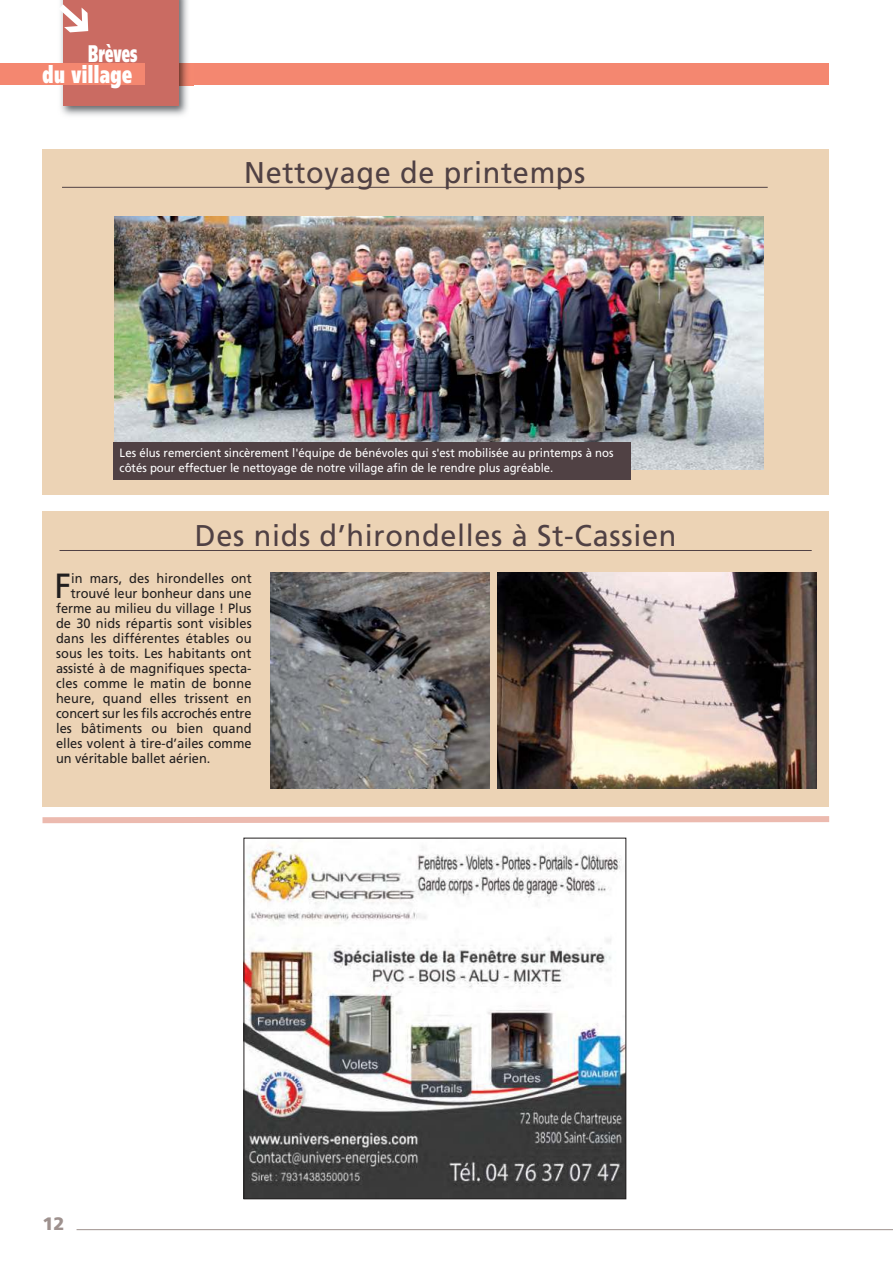
<style>
.page{position:relative;width:893px;height:1263px;background:#fff}
.page>*{position:absolute;margin:0;border:0;box-sizing:border-box;transform-origin:0 0}
.t1{font:34.95px "Frutiger";color:#221f1f;scale:.95 1}
.t2{font:30px "Frutiger";letter-spacing:.025em;color:#504144;scale:.96 1}
.t3{font:900 24px/21.5px "Frutiger";letter-spacing:.025em;color:#fff;text-align:right;scale:.55 1}
.t4{font:900 18px "Frutiger";color:#9e918e}
.t5{font:13.5px "Frutiger";letter-spacing:.01em;color:#221f1f;scale:.95 1}
.t6{font:13.5px "Frutiger";letter-spacing:-.01em;color:#221f1f;scale:.95 1}
.t7{font:12px/15px "Frutiger";color:#fff;scale:.95 1}
</style>
<div class="page">
<div style="left:130px;top:64px;width:699px;height:21px;background:#f48770"></div>
<hr style="left:77px;top:1229px;width:816px;height:1px;background:#9e918e">
<img style="left:55px;top:0;width:138px;height:116px">
<img style="left:179px;top:64px;width:14px;height:21px">
<div style="left:64px;top:0;width:115px;height:106px;background:#ca6b62"></div>
<div style="left:0;top:64px;width:145px;height:21px;background:#f48770"></div>
<svg style="left:42px;top:816px;width:788px;height:8px"></svg>
<div style="left:43px;top:511px;width:786px;height:295px;background:#ecd3b5"></div>
<div style="left:43px;top:149px;width:786px;height:345px;background:#ecd3b5"></div>
<img style="left:115px;top:217px;width:648px;height:252px">
<div style="left:114px;top:442px;width:517px;height:37px;background:#504144"></div>
<img style="left:497px;top:572px;width:319px;height:216px">
<img style="left:270px;top:572px;width:219px;height:216px">
<hr style="left:60px;top:550px;width:752px;height:1px;background:#504144">
<hr style="left:62px;top:187px;width:706px;height:1px;background:#504144">
<img style="left:246px;top:843px;width:378px;height:354px">
<div style="left:244px;top:838px;width:382px;height:361px;border:1px solid #221f1f"></div>
<svg style="left:55px;top:0;width:9px;height:41px"></svg>
<h3 class="t3" style="left:43px;top:42px;width:174px">Brèves<br>du village</h3>
<h2 class="t2" style="left:244px;top:155px;width:357px">Nettoyage de printemps</h2>
<p class="t7" style="left:120px;top:445px;width:521px">Les élus remercient sincèrement l'équipe de bénévoles qui s'est mobilisée au printemps à nos côtés pour effectuer le nettoyage de notre village afin de le rendre plus agréable.</p>
<h2 class="t2" style="left:195px;top:518px;width:503px">Des nids d’hirondelles à St-Cassien</h2>
<h1 class="t1" style="left:54px;top:565px;width:19px">F</h1>
<p class="t5" style="left:71px;top:570px;width:192px">in mars, des hirondelles ont</p>
<p class="t5" style="left:71px;top:585px;width:192px">trouvé leur bonheur dans une</p>
<p class="t5" style="left:56px;top:600px;width:207px">ferme au milieu du village ! Plus</p>
<p class="t5" style="left:56px;top:615px;width:207px">de 30 nids répartis sont visibles</p>
<p class="t5" style="left:56px;top:630px;width:207px">dans les différentes étables ou</p>
<p class="t5" style="left:56px;top:645px;width:207px">sous les toits. Les habitants ont</p>
<p class="t5" style="left:56px;top:660px;width:207px">assisté à de magnifiques specta-</p>
<p class="t5" style="left:56px;top:675px;width:207px">cles comme le matin de bonne</p>
<p class="t5" style="left:56px;top:690px;width:207px">heure, quand elles trissent en</p>
<p class="t6" style="left:56px;top:705px;width:207px">concert sur les fils accrochés entre</p>
<p class="t5" style="left:56px;top:720px;width:207px">les bâtiments ou bien quand</p>
<p class="t5" style="left:56px;top:735px;width:207px">elles volent à tire-d’ailes comme</p>
<p class="t5" style="left:56px;top:750px;width:164px">un véritable ballet aérien.</p>
<h3 class="t4" style="left:43px;top:1212px;width:24px">12</h3>
</div>
